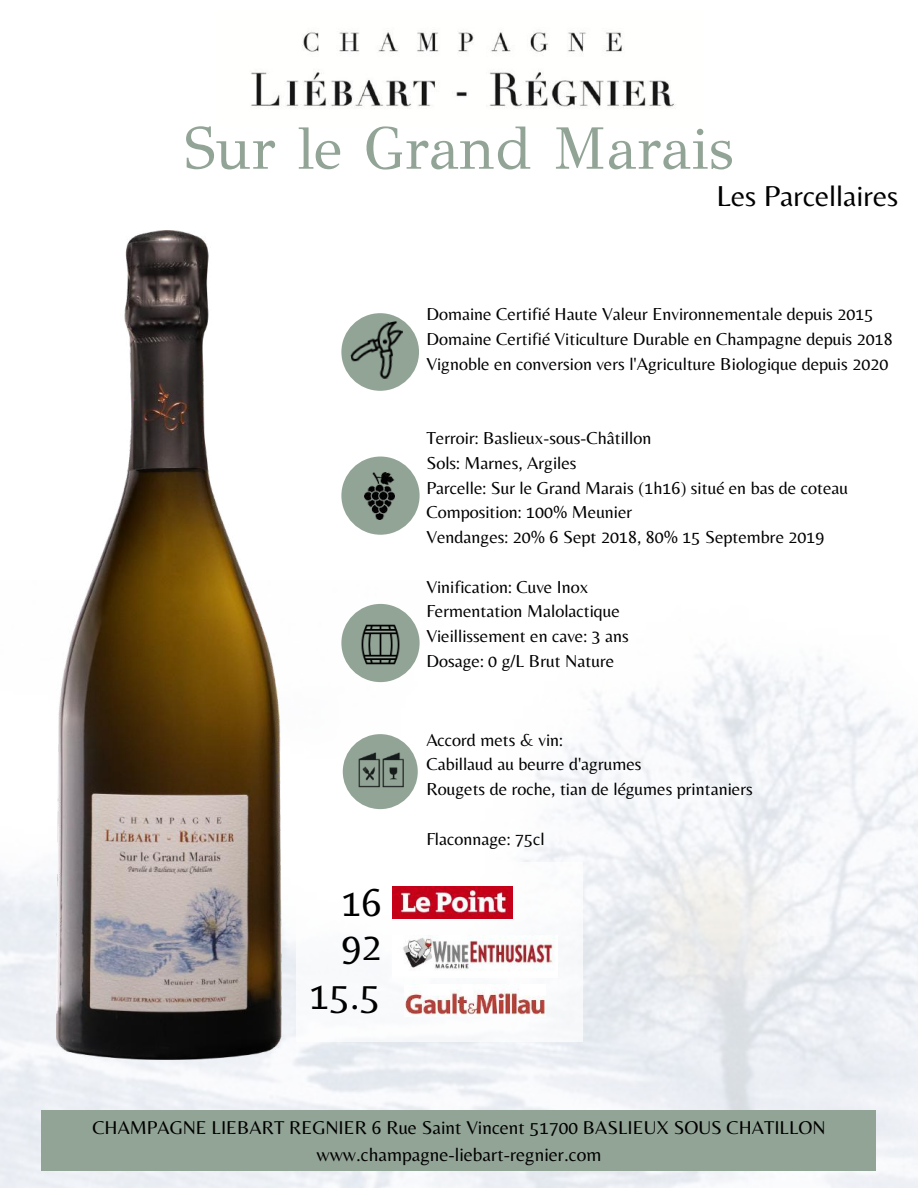
<style>
.page{position:relative;width:918px;height:1188px;background:#fff}
.page>*{position:absolute;margin:0;border:0;box-sizing:border-box;transform-origin:0 0}
.t1{font:60px "GFS Didot";color:#92a496}
.t2{font:40.5px "Belleza";color:#000}
.t3{font:30px "Belleza";color:#000}
.t4{font:19.35px/27px "Belleza";color:#000;text-align:center}
.t5{font:18px/24.8px "Belleza";color:#000}
</style>
<div class="page">
<img style="left:0;top:604px;width:918px;height:584px">
<img style="left:57px;top:230px;width:226px;height:829px">
<img style="left:251px;top:29px;width:425px;height:80px">
<div style="left:296px;top:862px;width:287px;height:180px;background:#fff"></div>
<img style="left:404px;top:989px;width:142px;height:27px">
<img style="left:393px;top:886px;width:119px;height:33px">
<div style="left:341px;top:457px;width:79px;height:78px;background:#92a496;border-radius:50%"></div>
<img style="left:364px;top:473px;width:31px;height:46px">
<div style="left:341px;top:604px;width:79px;height:78px;background:#92a496;border-radius:50%"></div>
<img style="left:361px;top:624px;width:39px;height:41px">
<div style="left:343px;top:734px;width:75px;height:75px;background:#92a496;border-radius:50%"></div>
<img style="left:345px;top:751px;width:69px;height:42px">
<img style="left:403px;top:937px;width:152px;height:33px">
<div style="left:341px;top:313px;width:78px;height:78px;background:#92a496;border-radius:50%"></div>
<img style="left:347px;top:321px;width:62px;height:62px">
<div style="left:42px;top:1110px;width:834px;height:60px;background:#92a496"></div>
<h1 class="t1" style="left:185px;top:112px;width:550px">Sur le Grand Marais</h1>
<h3 class="t3" style="left:716px;top:178px;width:183px">Les Parcellaires</h3>
<p class="t5" style="left:426px;top:302px;width:468px">Domaine Certifié Haute Valeur Environnementale depuis 2015<br>Domaine Certifié Viticulture Durable en Champagne depuis 2018<br>Vignoble en conversion vers l'Agriculture Biologique depuis 2020</p>
<p class="t5" style="left:426px;top:425px;width:423px">Terroir: Baslieux-sous-Châtillon<br>Sols: Marnes, Argiles<br>Parcelle: Sur le Grand Marais (1h16) situé en bas de coteau Composition: 100% Meunier<br>Vendanges: 20% 6 Sept 2018, 80% 15 Septembre 2019</p>
<p class="t5" style="left:426px;top:574px;width:204px">Vinification: Cuve Inox<br>Fermentation Malolactique<br>Vieillissement en cave: 3 ans<br>Dosage: 0 g/L Brut Nature</p>
<h2 class="t2" style="left:341px;top:878px;width:42px">16</h2>
<h2 class="t2" style="left:341px;top:923px;width:42px">92</h2>
<h2 class="t2" style="left:309px;top:971px;width:72px">15.5</h2>
<p class="t5" style="left:426px;top:727px;width:328px">Accord mets &amp; vin:<br>Cabillaud au beurre d'agrumes<br>Rougets de roche, tian de légumes printaniers</p>
<p class="t5" style="left:426px;top:826px;width:120px">Flaconnage: 75cl</p>
<p class="t4" style="left:92px;top:1113px;width:735px">CHAMPAGNE LIEBART REGNIER 6 Rue Saint Vincent 51700 BASLIEUX SOUS CHATILLON www.champagne-liebart-regnier.com</p>
</div>
